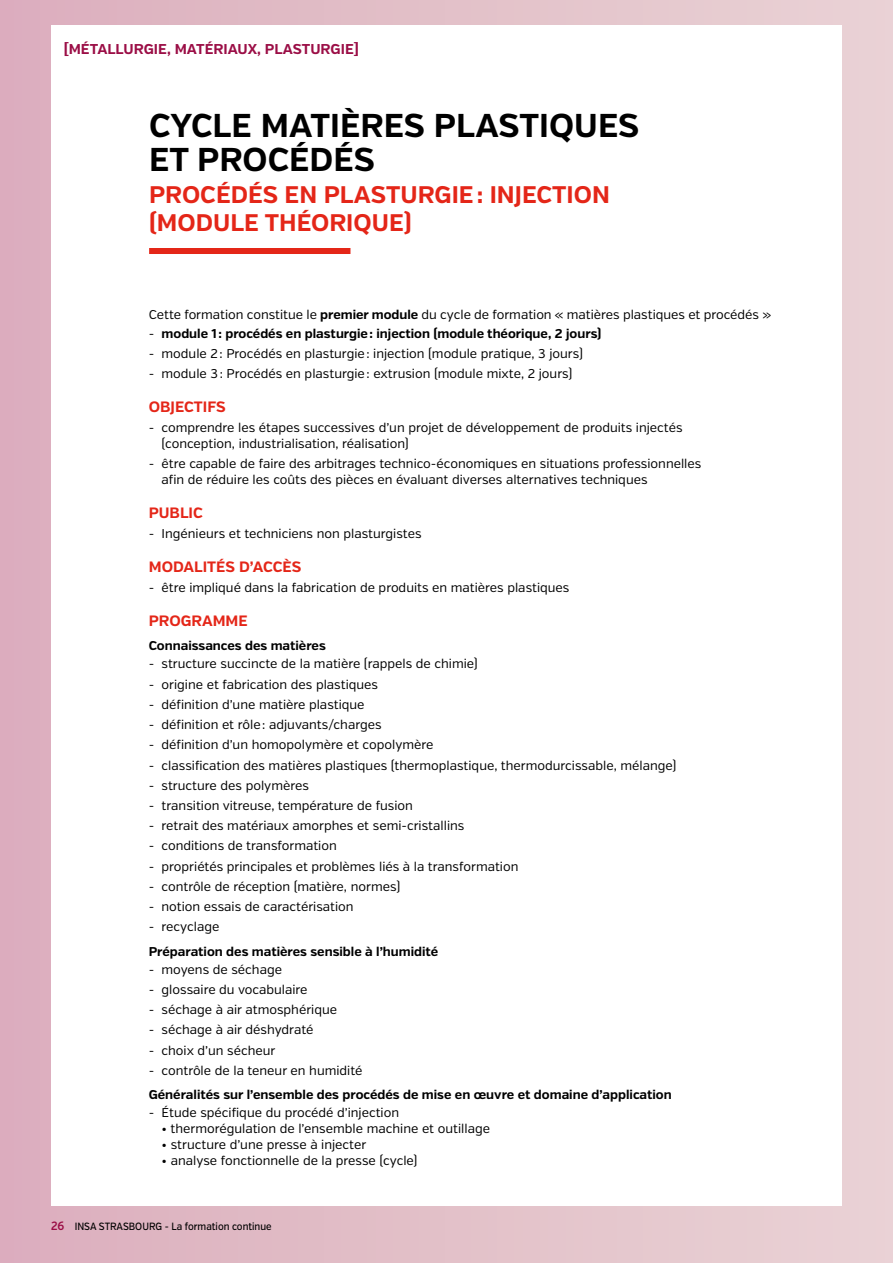
<style>
.page{position:relative;width:893px;height:1263px;background:#fff}
.page>*{position:absolute;margin:0;border:0;box-sizing:border-box;transform-origin:0 0}
.t1{font:700 33px/34.5px "Verb";color:#000}
.t2{font:700 24px/28.5px "Verb";color:#e42618}
.t3{font:700 15px "Verb";color:#e42618}
.t4{font:700 14.25px "Verb";color:#9b0e46}
.t5{font:12.75px/15.9px "Verb";color:#000}
.t6{font:700 12.75px "Verb";color:#000}
.t7{font:500 10.5px "Verb";color:#000;scale:.9 1}
.s1{font-weight:700}
.s2{font-weight:400}
.s3{font-weight:600;font-size:12px;color:#9b0e46}
</style>
<div class="page">
<div style="left:0;top:0;width:893px;height:1263px;background:linear-gradient(to right,#dcaebd,#ead3d5)"></div>
<div style="left:51px;top:26px;width:791px;height:1179px;background:#fff"></div>
<div style="left:149px;top:248px;width:201px;height:6px;background:#e42618"></div>
<p class="t4" style="left:64px;top:40px;width:297px">[MÉTALLURGIE, MATÉRIAUX, PLASTURGIE]</p>
<h1 class="t1" style="left:149px;top:109px;width:492px">CYCLE MATIÈRES PLASTIQUES<br>ET PROCÉDÉS</h1>
<h2 class="t2" style="left:149px;top:181px;width:462px">PROCÉDÉS EN PLASTURGIE: INJECTION (MODULE THÉORIQUE)</h2>
<p class="t5" style="left:149px;top:306px;width:624px">Cette formation constitue le <span class="s1">premier module</span> du cycle de formation « matières plastiques et procédés »</p>
<p class="t6" style="left:149px;top:326px;width:454px"><span class="s2">-</span> module 1 : procédés en plasturgie: injection (module théorique, 2 jours)</p>
<p class="t5" style="left:149px;top:346px;width:436px">- module 2: Procédés en plasturgie: injection (module pratique, 3 jours)</p>
<p class="t5" style="left:149px;top:366px;width:425px">- module 3: Procédés en plasturgie: extrusion (module mixte, 2 jours)</p>
<p class="t3" style="left:149px;top:398px;width:78px">OBJECTIFS</p>
<p class="t5" style="left:162px;top:420px;width:522px;text-indent:-13px">- comprendre les étapes successives d’un projet de développement de produits injectés (conception, industrialisation, réalisation)</p>
<p class="t5" style="left:162px;top:456px;width:541px;text-indent:-13px">- être capable de faire des arbitrages technico-économiques en situations professionnelles afin de réduire les coûts des pièces en évaluant diverses alternatives techniques</p>
<p class="t3" style="left:149px;top:504px;width:56px">PUBLIC</p>
<p class="t5" style="left:149px;top:526px;width:274px">- Ingénieurs et techniciens non plasturgistes</p>
<p class="t3" style="left:149px;top:558px;width:154px">MODALITÉS D’ACCÈS</p>
<p class="t5" style="left:149px;top:580px;width:422px">- être impliqué dans la fabrication de produits en matières plastiques</p>
<p class="t3" style="left:149px;top:611px;width:100px">PROGRAMME</p>
<p class="t6" style="left:149px;top:638px;width:178px">Connaissances des matières</p>
<p class="t5" style="left:149px;top:656px;width:331px">- structure succincte de la matière (rappels de chimie)</p>
<p class="t5" style="left:149px;top:676px;width:231px">- origine et fabrication des plastiques</p>
<p class="t5" style="left:149px;top:697px;width:217px">- définition d’une matière plastique</p>
<p class="t5" style="left:149px;top:717px;width:234px">- définition et rôle: adjuvants/charges</p>
<p class="t5" style="left:149px;top:737px;width:286px">- définition d’un homopolymère et copolymère</p>
<p class="t5" style="left:149px;top:757px;width:529px">- classification des matières plastiques (thermoplastique, thermodurcissable, mélange)</p>
<p class="t5" style="left:149px;top:777px;width:162px">- structure des polymères</p>
<p class="t5" style="left:149px;top:798px;width:266px">- transition vitreuse, température de fusion</p>
<p class="t5" style="left:149px;top:818px;width:317px">- retrait des matériaux amorphes et semi-cristallins</p>
<p class="t5" style="left:149px;top:838px;width:189px">- conditions de transformation</p>
<p class="t5" style="left:149px;top:858px;width:371px">- propriétés principales et problèmes liés à la transformation</p>
<p class="t5" style="left:149px;top:878px;width:253px">- contrôle de réception (matière, normes)</p>
<p class="t5" style="left:149px;top:899px;width:206px">- notion essais de caractérisation</p>
<p class="t5" style="left:149px;top:919px;width:72px">- recyclage</p>
<p class="t6" style="left:149px;top:943px;width:291px">Préparation des matières sensible à l’humidité</p>
<p class="t5" style="left:149px;top:961px;width:135px">- moyens de séchage</p>
<p class="t5" style="left:149px;top:982px;width:160px">- glossaire du vocabulaire</p>
<p class="t5" style="left:149px;top:1002px;width:190px">- séchage à air atmosphérique</p>
<p class="t5" style="left:149px;top:1022px;width:166px">- séchage à air déshydraté</p>
<p class="t5" style="left:149px;top:1042px;width:128px">- choix d’un sécheur</p>
<p class="t5" style="left:149px;top:1062px;width:215px">- contrôle de la teneur en humidité</p>
<p class="t6" style="left:149px;top:1087px;width:524px">Généralités sur l’ensemble des procédés de mise en œuvre et domaine d’application</p>
<p class="t5" style="left:149px;top:1105px;width:252px">- Étude spécifique du procédé d’injection</p>
<p class="t5" style="left:162px;top:1121px;width:330px">• thermorégulation de l’ensemble machine et outillage</p>
<p class="t5" style="left:162px;top:1137px;width:206px">• structure d’une presse à injecter</p>
<p class="t5" style="left:162px;top:1153px;width:257px">• analyse fonctionnelle de la presse (cycle)</p>
<p class="t7" style="left:51px;top:1220px;width:247px"><span class="s3">26</span> INSA STRASBOURG - La formation continue</p>
</div>
